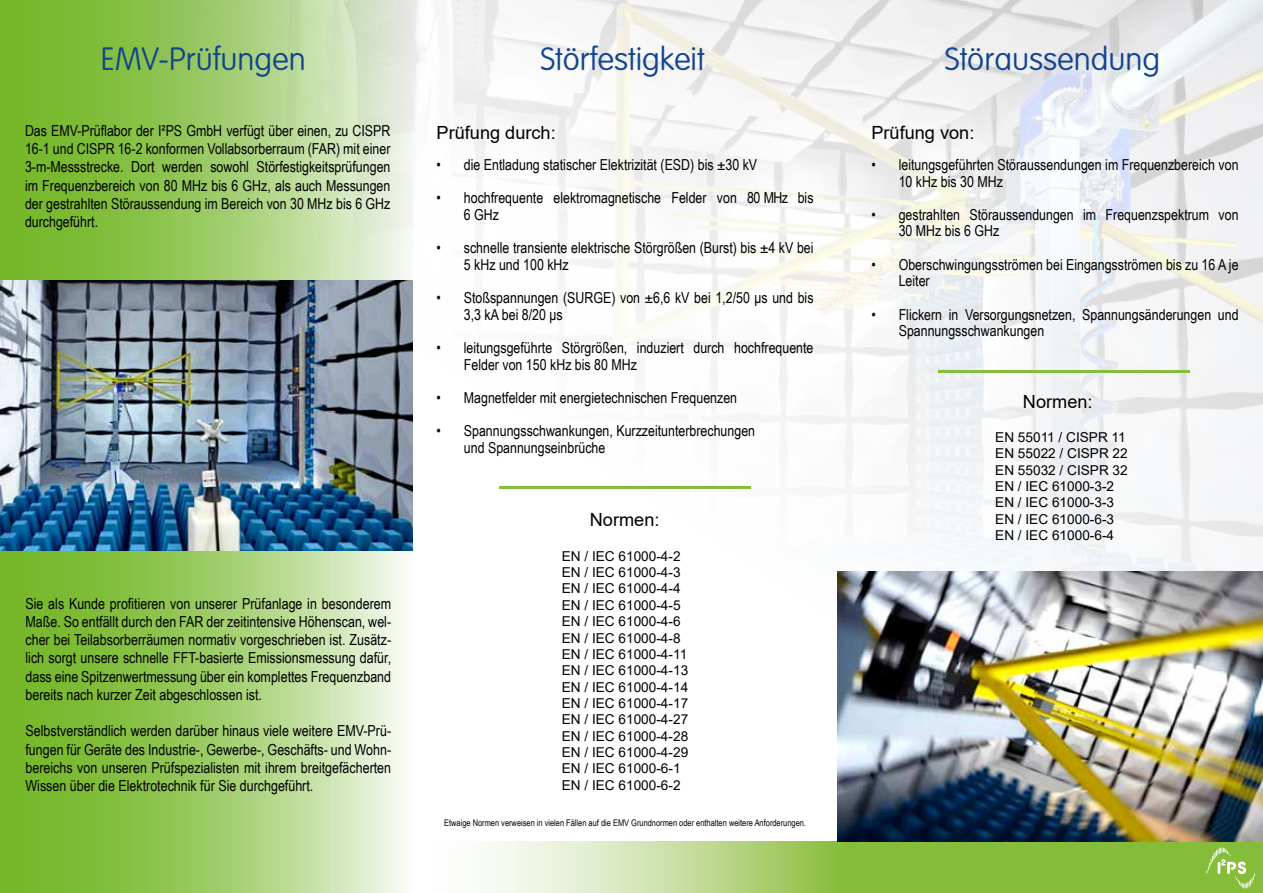
<style>
.page{position:relative;width:1263px;height:893px;background:#fff}
.page>*{position:absolute;margin:0;border:0;box-sizing:border-box;transform-origin:0 0}
.t1{font:100 31.8px "VAG Rounded Std";color:#12448f}
.t2{font:18.15px "Arial";color:#000}
.t3{font:15.15px/16.6px "Arial Narrow";color:#000}
.t4{font:13.65px/16.4px "Arial";color:#000}
.t5{font:9.15px "Arial Narrow";color:#000}
</style>
<div class="page">
<svg style="left:0;top:0;width:405px;height:893px;background:#84bf41"></svg>
<div style="left:842px;top:842px;width:421px;height:51px;background:#85bd3a"></div>
<img style="left:152px;top:0;width:1111px;height:843px">
<svg style="left:421px;top:842px;width:423px;height:51px"></svg>
<svg style="left:1206px;top:847px;width:49px;height:41px"></svg>
<img style="left:838px;top:571px;width:425px;height:271px">
<hr style="left:499px;top:486px;width:252px;height:3px;background:#85bd3a">
<hr style="left:938px;top:370px;width:252px;height:3px;background:#85bd3a">
<img style="left:0;top:280px;width:412px;height:271px">
<h1 class="t1" style="left:101px;top:40px;width:206px">EMV-Prüfungen</h1>
<h1 class="t1" style="left:540px;top:40px;width:166px">Störfestigkeit</h1>
<h1 class="t1" style="left:945px;top:40px;width:217px">Störaussendung</h1>
<p class="t3" style="left:25px;top:122px;width:367px">Das EMV-Prüflabor der I²PS GmbH verfügt über einen, zu CISPR</p>
<p class="t2" style="left:871px;top:120px;width:105px">Prüfung von:</p>
<p class="t3" style="left:25px;top:139px;width:367px;line-height:18.1px;text-align:justify">16-1 und CISPR 16-2 konformen Vollabsorberraum (FAR) mit einer 3-m-Messstrecke. Dort werden sowohl Störfestigkeitsprüfungen im Frequenzbereich von 80 MHz bis 6 GHz, als auch Messungen der gestrahlten Störaussendung im Bereich von 30 MHz bis 6 GHz durchgeführt.</p>
<p class="t2" style="left:437px;top:120px;width:121px">Prüfung durch:</p>
<p class="t3" style="left:899px;top:156px;width:341px;text-indent:-27px">• leitungsgeführten Störaussendungen im Frequenzbereich von<br>10 kHz bis 30 MHz</p>
<p class="t3" style="left:899px;top:206px;width:341px;text-indent:-27px">• gestrahlten Störaussendungen im Frequenzspektrum von<br>30 MHz bis 6 GHz</p>
<p class="t3" style="left:899px;top:256px;width:341px;text-indent:-27px">• Oberschwingungsströmen bei Eingangsströmen bis zu 16 A je<br>Leiter</p>
<p class="t3" style="left:899px;top:306px;width:341px;text-indent:-27px">• Flickern in Versorgungsnetzen, Spannungsänderungen und<br>Spannungsschwankungen</p>
<p class="t3" style="left:437px;top:156px;width:322px">• die Entladung statischer Elektrizität (ESD) bis ±30 kV</p>
<p class="t3" style="left:464px;top:189px;width:351px;text-indent:-27px">• hochfrequente elektromagnetische Felder von 80 MHz bis<br>6 GHz</p>
<p class="t3" style="left:464px;top:239px;width:351px;text-indent:-27px">• schnelle transiente elektrische Störgrößen (Burst) bis ±4 kV bei<br>5 kHz und 100 kHz</p>
<p class="t3" style="left:464px;top:289px;width:351px;text-indent:-27px">• Stoßspannungen (SURGE) von ±6,6 kV bei 1,2/50 μs und bis<br>3,3 kA bei 8/20 μs</p>
<p class="t3" style="left:464px;top:339px;width:351px;text-indent:-27px">• leitungsgeführte Störgrößen, induziert durch hochfrequente<br>Felder von 150 kHz bis 80 MHz</p>
<p class="t3" style="left:437px;top:389px;width:302px">• Magnetfelder mit energietechnischen Frequenzen</p>
<p class="t3" style="left:464px;top:422px;width:293px;text-indent:-27px">• Spannungsschwankungen, Kurzzeitunterbrechungen und Spannungseinbrüche</p>
<p class="t2" style="left:1023px;top:390px;width:71px">Normen:</p>
<p class="t4" style="left:995px;top:429px;width:134px">EN 55011 / CISPR 11<br>EN 55022 / CISPR 22<br>EN 55032 / CISPR 32<br>EN / IEC 61000-3-2<br>EN / IEC 61000-3-3<br>EN / IEC 61000-6-3<br>EN / IEC 61000-6-4</p>
<p class="t2" style="left:590px;top:508px;width:71px">Normen:</p>
<p class="t3" style="left:26px;top:593px;width:367px;line-height:18.3px;text-align:justify">Sie als Kunde profitieren von unserer Prüfanlage in besonderem Maße. So entfällt durch den FAR der zeitintensive Höhenscan, wel&shy;cher bei Teilabsorberräumen normativ vorgeschrieben ist. Zusätz&shy;lich sorgt unsere schnelle FFT-basierte Emissionsmessung dafür, dass eine Spitzenwertmessung über ein komplettes Frequenzband bereits nach kurzer Zeit abgeschlossen ist.</p>
<p class="t3" style="left:26px;top:721px;width:367px;line-height:18.3px;text-align:justify">Selbstverständlich werden darüber hinaus viele weitere EMV-Prü&shy;fungen für Geräte des Industrie-, Gewerbe-, Geschäfts- und Wohn&shy;bereichs von unseren Prüfspezialisten mit ihrem breitgefächerten Wissen über die Elektrotechnik für Sie durchgeführt.</p>
<p class="t4" style="left:562px;top:548px;width:128px">EN / IEC 61000-4-2<br>EN / IEC 61000-4-3<br>EN / IEC 61000-4-4<br>EN / IEC 61000-4-5<br>EN / IEC 61000-4-6<br>EN / IEC 61000-4-8<br>EN / IEC 61000-4-11<br>EN / IEC 61000-4-13<br>EN / IEC 61000-4-14<br>EN / IEC 61000-4-17<br>EN / IEC 61000-4-27<br>EN / IEC 61000-4-28<br>EN / IEC 61000-4-29<br>EN / IEC 61000-6-1<br>EN / IEC 61000-6-2</p>
<p class="t5" style="left:444px;top:816px;width:363px">Etwaige Normen verweisen in vielen Fällen auf die EMV Grundnormen oder enthalten weitere Anforderungen.</p>
</div>
